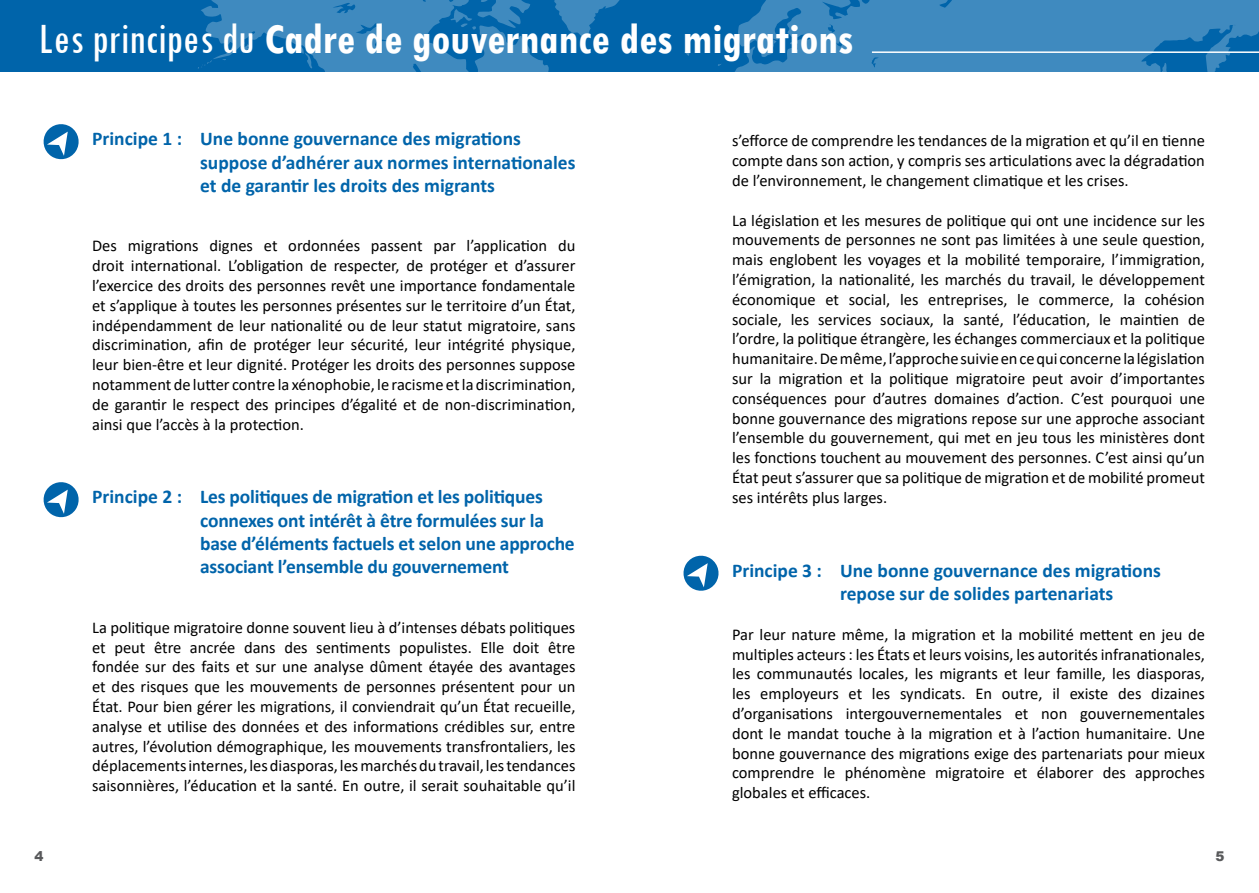
<style>
.page{position:relative;width:1259px;height:893px;background:#fff}
.page>*{position:absolute;margin:0;border:0;box-sizing:border-box;transform-origin:0 0}
.t1{font:700 condensed 45px "Tw Cen";color:#fff}
.t2{font:700 19.5px/23.4px "Calibri";letter-spacing:-.01em;color:#0064aa}
.t3{font:16.5px/19.8px "Calibri";color:#000;text-align:justify}
.t4{font:900 13.5px "Arial";color:#58595b}
.s1{font-weight:400}
</style>
<div class="page">
<div style="left:0;top:0;width:1259px;height:72px;background:#0064aa"></div>
<svg style="left:198px;top:0;width:1061px;height:72px;fill:#3f8abf"></svg>
<hr style="left:872px;top:51px;width:387px;height:2px;background:#fff">
<svg style="left:43px;top:124px;width:36px;height:36px"></svg>
<svg style="left:683px;top:555px;width:36px;height:36px"></svg>
<svg style="left:43px;top:482px;width:36px;height:36px"></svg>
<h1 class="t1" style="left:39px;top:11px;width:816px"><span class="s1">Les principes du</span> Cadre de gouvernance des migrations</h1>
<p class="t2" style="left:200px;top:127px;width:377px;text-indent:-108px">Principe 1 : Une bonne gouvernance des migrations suppose d’adhérer aux normes internationales et de garantir les droits des migrants</p>
<p class="t3" style="left:92px;top:236px;width:485px">Des migrations dignes et ordonnées passent par l’application du droit international. L’obligation de respecter, de protéger et d’assurer l’exercice des droits des personnes revêt une importance fondamentale et s’applique à toutes les personnes présentes sur le territoire d’un État, indépendamment de leur nationalité ou de leur statut migratoire, sans discrimination, afin de protéger leur sécurité, leur intégrité physique, leur bien-être et leur dignité. Protéger les droits des personnes suppose notamment de lutter contre la xénophobie, le racisme et la discrimination, de garantir le respect des principes d’égalité et de non-discrimination, ainsi que l’accès à la protection.</p>
<p class="t2" style="left:200px;top:485px;width:376px;text-indent:-108px">Principe 2 : Les politiques de migration et les politiques connexes ont intérêt à être formulées sur la base d’éléments factuels et selon une approche associant l’ensemble du gouvernement</p>
<p class="t3" style="left:92px;top:617px;width:485px">La politique migratoire donne souvent lieu à d’intenses débats politiques et peut être ancrée dans des sentiments populistes. Elle doit être fondée sur des faits et sur une analyse dûment étayée des avantages et des risques que les mouvements de personnes présentent pour un État. Pour bien gérer les migrations, il conviendrait qu’un État recueille, analyse et utilise des données et des informations crédibles sur, entre autres, l’évolution démographique, les mouvements transfrontaliers, les déplacements internes, les diasporas, les marchés du travail, les tendances saisonnières, l’éducation et la santé. En outre, il serait souhaitable qu’il</p>
<p class="t3" style="left:732px;top:131px;width:474px">s’efforce de comprendre les tendances de la migration et qu’il en tienne compte dans son action, y compris ses articulations avec la dégradation de l’environnement, le changement climatique et les crises.</p>
<p class="t3" style="left:732px;top:210px;width:474px">La législation et les mesures de politique qui ont une incidence sur les mouvements de personnes ne sont pas limitées à une seule question, mais englobent les voyages et la mobilité temporaire, l’immigration, l’émigration, la nationalité, les marchés du travail, le développement économique et social, les entreprises, le commerce, la cohésion sociale, les services sociaux, la santé, l’éducation, le maintien de l’ordre, la politique étrangère, les échanges commerciaux et la politique humanitaire. De même, l’approche suivie en ce qui concerne la législation sur la migration et la politique migratoire peut avoir d’importantes conséquences pour d’autres domaines d’action. C’est pourquoi une bonne gouvernance des migrations repose sur une approche associant l’ensemble du gouvernement, qui met en jeu tous les ministères dont les fonctions touchent au mouvement des personnes. C’est ainsi qu’un État peut s’assurer que sa politique de migration et de mobilité promeut ses intérêts plus larges.</p>
<p class="t2" style="left:840px;top:558px;width:322px;text-indent:-108px">Principe 3 : Une bonne gouvernance des migrations repose sur de solides partenariats</p>
<p class="t3" style="left:732px;top:624px;width:474px">Par leur nature même, la migration et la mobilité mettent en jeu de multiples acteurs : les États et leurs voisins, les autorités infranationales, les communautés locales, les migrants et leur famille, les diasporas, les employeurs et les syndicats. En outre, il existe des dizaines d’organisations intergouvernementales et non gouvernementales dont le mandat touche à la migration et à l’action humanitaire. Une bonne gouvernance des migrations exige des partenariats pour mieux comprendre le phénomène migratoire et élaborer des approches globales et efficaces.</p>
<p class="t4" style="left:34px;top:846px;width:11px">4</p>
<p class="t4" style="left:1215px;top:846px;width:11px">5</p>
</div>
